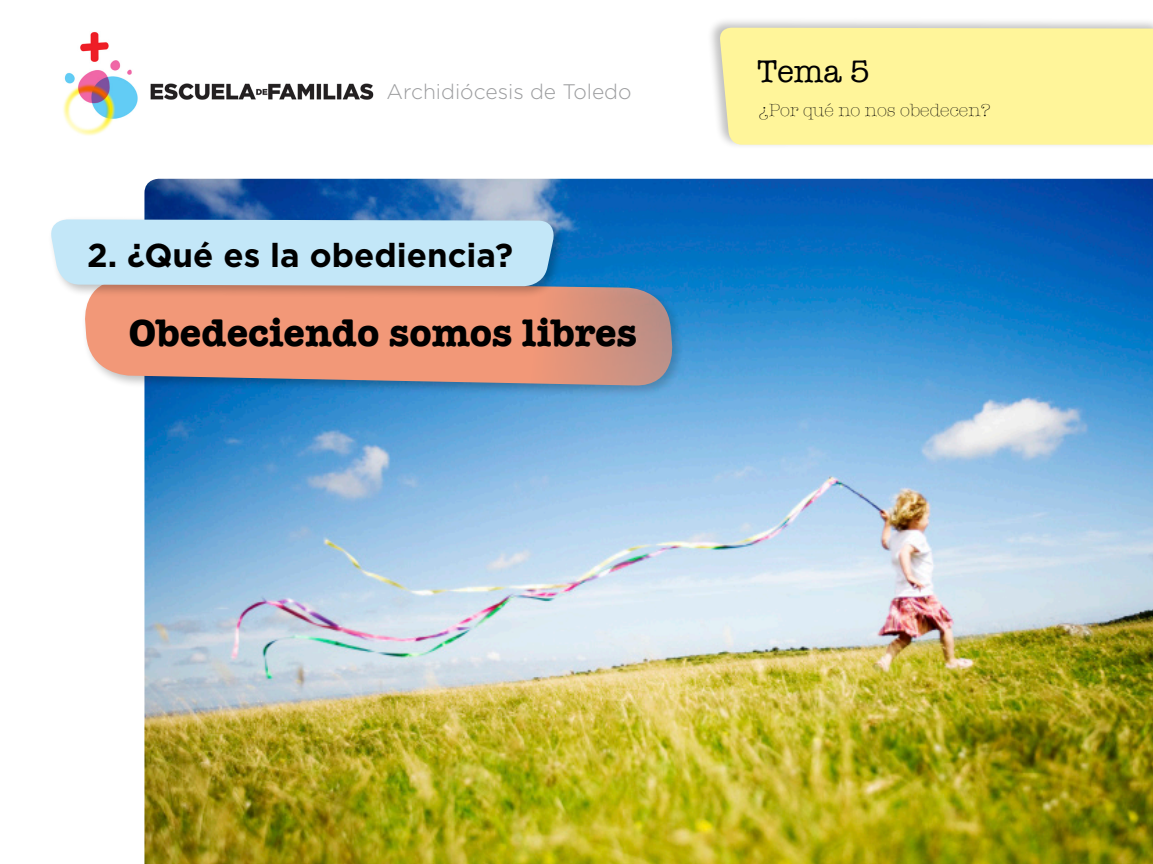
<style>
.page{position:relative;width:1153px;height:864px;background:#fff}
.page>*{position:absolute;margin:0;border:0;box-sizing:border-box;transform-origin:0 0}
.t1{font:700 39.6px "American Typewriter";color:#000}
.t2{font:700 33.15px "Gotham";color:#000}
.t3{font:31.8px "American Typewriter";color:#000}
.t4{font:300 21px "Gotham";color:#9c9d9f}
.t5{font:300 18px "American Typewriter";color:#000}
</style>
<div class="page">
<img style="left:144px;top:179px;width:1008px;height:684px">
<div style="left:81px;top:276px;width:603px;height:122px;background:#000;opacity:.25"></div>
<svg style="left:82px;top:280px;width:593px;height:106px;background:#d99581"></svg>
<div style="left:47px;top:215px;width:519px;height:83px;background:#000;opacity:.25"></div>
<svg style="left:48px;top:219px;width:509px;height:67px;background:#bfe2f4"></svg>
<div style="left:706px;top:17px;width:446px;height:133px;background:#000;opacity:.25"></div>
<div style="left:718px;top:28px;width:434px;height:117px;background:#fff59a"></div>
<img style="left:268px;top:83px;width:106px;height:17px">
<img style="left:150px;top:83px;width:118px;height:17px">
<img style="left:63px;top:32px;width:75px;height:104px">
<p class="t4" style="left:386px;top:78px;width:246px">Archidiócesis de Toledo</p>
<p class="t2" style="left:87px;top:233px;width:427px">2. ¿Qué es la obediencia?</p>
<p class="t1" style="left:129px;top:298px;width:509px">Obedeciendo somos libres</p>
<p class="t3" style="left:757px;top:48px;width:114px">Tema 5</p>
<p class="t5" style="left:758px;top:97px;width:233px">¿Por qué no nos obedecen?</p>
</div>
